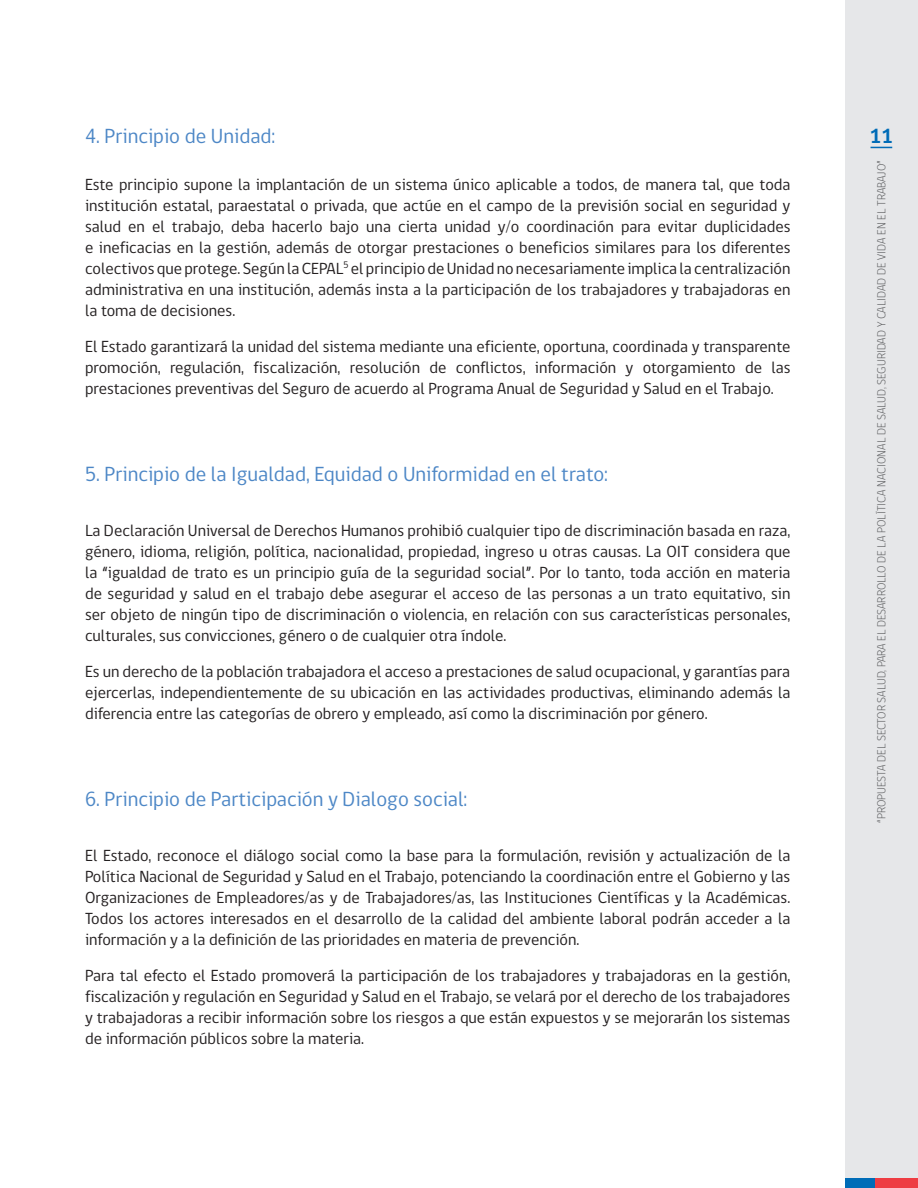
<style>
.page{position:relative;width:918px;height:1188px;background:#fff}
.page>*{position:absolute;margin:0;border:0;box-sizing:border-box;transform-origin:0 0}
.SUBTITULO{font:21px "gob CL";color:#4d87c6}
.t1{font:700 21px "gob CL";color:#006cb7}
.t2{font:16.5px/21px "gob CL";color:#231f20;text-align:justify}
.t3{font:300 12px "gob CL";color:#57585a}
</style>
<div class="page">
<div style="left:845px;top:0;width:73px;height:1188px;background:#e6e7e9"></div>
<div style="left:874px;top:1178px;width:44px;height:10px;background:#ee3d43"></div>
<div style="left:845px;top:1178px;width:29px;height:10px;background:#006cb7"></div>
<svg style="left:871px;top:147px;width:21px;height:1px"></svg>
<p class="SUBTITULO" style="left:85px;top:122px;width:192px">4. Principio de Unidad:</p>
<p class="t2" style="left:85px;top:174px;width:707px">Este principio supone la implantación de un sistema único aplicable a todos, de manera tal, que toda institución estatal, paraestatal o privada, que actúe en el campo de la previsión social en seguridad y salud en el trabajo, deba hacerlo bajo una cierta unidad y/o coordinación para evitar duplicidades e ineficacias en la gestión, además de otorgar prestaciones o beneficios similares para los diferentes colectivos que protege. Según la CEPAL<sup>5</sup> el principio de Unidad no necesariamente implica la centralización administrativa en una institución, además insta a la participación de los trabajadores y trabajadoras en la toma de decisiones.</p>
<p class="t2" style="left:85px;top:336px;width:707px">El Estado garantizará la unidad del sistema mediante una eficiente, oportuna, coordinada y transparente promoción, regulación, fiscalización, resolución de conflictos, información y otorgamiento de las prestaciones preventivas del Seguro de acuerdo al Programa Anual de Seguridad y Salud en el Trabajo.</p>
<p class="SUBTITULO" style="left:85px;top:459px;width:525px">5. Principio de la Igualdad, Equidad o Uniformidad en el trato:</p>
<p class="t2" style="left:85px;top:520px;width:707px">La Declaración Universal de Derechos Humanos prohibió cualquier tipo de discriminación basada en raza, género, idioma, religión, política, nacionalidad, propiedad, ingreso u otras causas. La OIT considera que la “igualdad de trato es un principio guía de la seguridad social”. Por lo tanto, toda acción en materia de seguridad y salud en el trabajo debe asegurar el acceso de las personas a un trato equitativo, sin ser objeto de ningún tipo de discriminación o violencia, en relación con sus características personales, culturales, sus convicciones, género o de cualquier otra índole.</p>
<p class="t2" style="left:85px;top:661px;width:707px">Es un derecho de la población trabajadora el acceso a prestaciones de salud ocupacional, y garantías para ejercerlas, independientemente de su ubicación en las actividades productivas, eliminando además la diferencia entre las categorías de obrero y empleado, así como la discriminación por género.</p>
<p class="SUBTITULO" style="left:85px;top:784px;width:384px">6. Principio de Participación y Dialogo social:</p>
<p class="t2" style="left:85px;top:845px;width:707px">El Estado, reconoce el diálogo social como la base para la formulación, revisión y actualización de la Política Nacional de Seguridad y Salud en el Trabajo, potenciando la coordinación entre el Gobierno y las Organizaciones de Empleadores/as y de Trabajadores/as, las Instituciones Científicas y la Académicas.<br>Todos los actores interesados en el desarrollo de la calidad del ambiente laboral podrán acceder a la información y a la definición de las prioridades en materia de prevención.</p>
<p class="t2" style="left:85px;top:965px;width:707px">Para tal efecto el Estado promoverá la participación de los trabajadores y trabajadoras en la gestión, fiscalización y regulación en Seguridad y Salud en el Trabajo, se velará por el derecho de los trabajadores y trabajadoras a recibir información sobre los riesgos a que están expuestos y se mejorarán los sistemas de información públicos sobre la materia.</p>
<p class="t1" style="left:869px;top:122px;width:25px">11</p>
<p class="t3" style="left:873px;top:823px;width:664px;rotate:-90deg">“PROPUESTA DEL SECTOR SALUD, PARA EL DESARROLLO DE LA POLÍTICA NACIONAL DE SALUD, SEGURIDAD Y CALIDAD DE VIDA EN EL TRABAJO”</p>
</div>
